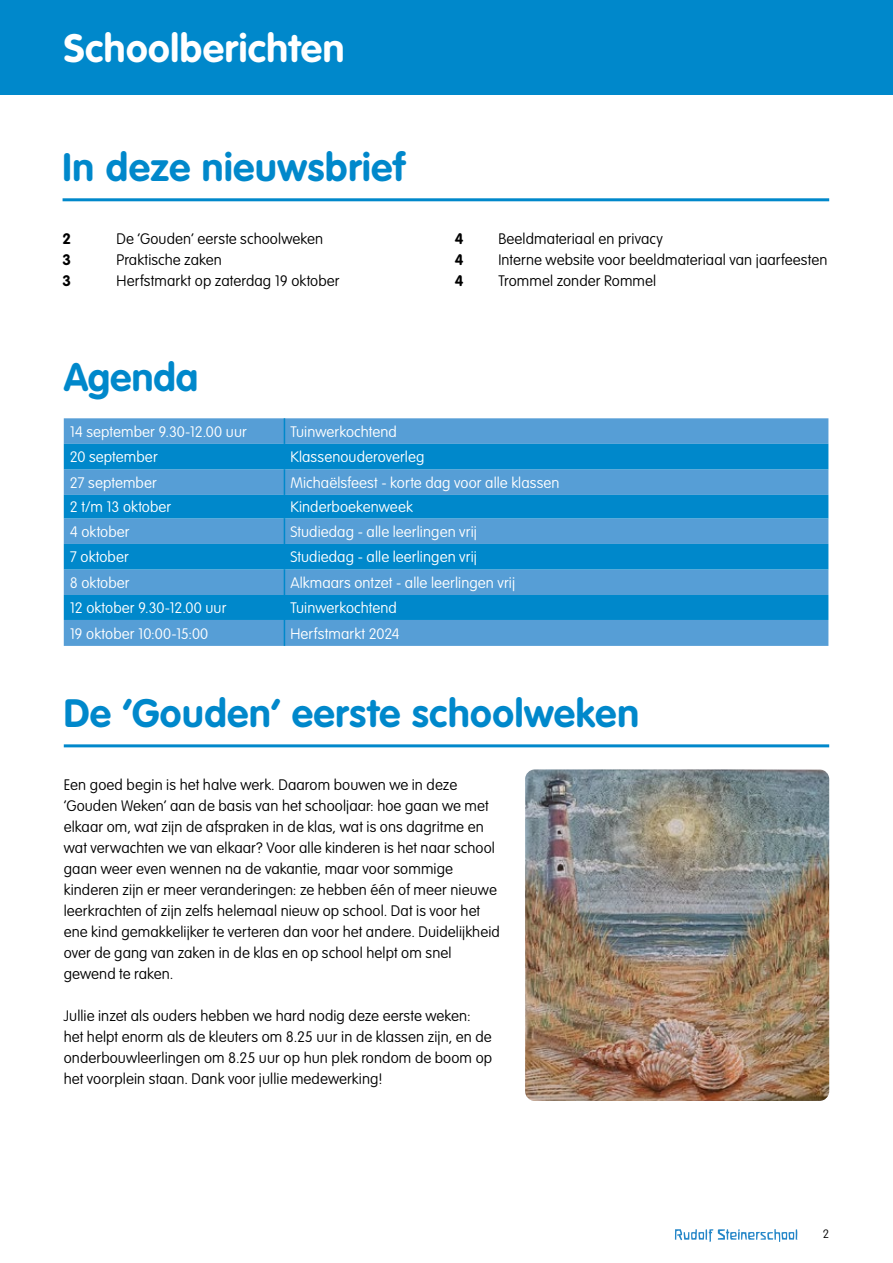
<style>
.page{position:relative;width:893px;height:1263px;background:#fff}
.page>*{position:absolute;margin:0;border:0;box-sizing:border-box;transform-origin:0 0}
.t1{font:700 39px "VAG Rounded Std";letter-spacing:.015em;color:#0088cb}
.t2{font:700 39px "VAG Rounded Std";letter-spacing:.02em;color:#fff}
.t3{font:100 15px/21px "VAG Rounded Std";letter-spacing:.01em;color:#000}
.t4{font:100 15px "VAG Rounded Std";letter-spacing:.01em;color:#fff}
.t5{font:700 15px "VAG Rounded Std";color:#000}
.t6{font:100 12px "VAG Rounded Std";color:#000}
</style>
<div class="page">
<div style="left:0;top:0;width:893px;height:94px;background:#0088cb"></div>
<div style="left:64px;top:418px;width:764px;height:228px;background:#569ed6"></div>
<svg style="left:64px;top:444px;width:764px;height:176px;background:#2692cf"></svg>
<svg style="left:284px;top:418px;width:1px;height:228px"></svg>
<hr style="left:63px;top:198px;width:766px;height:3px;background:#0088cb">
<hr style="left:64px;top:744px;width:765px;height:3px;background:#0088cb">
<img style="left:525px;top:769px;width:304px;height:332px">
<svg style="left:675px;top:1229px;width:122px;height:13px"></svg>
<h1 class="t2" style="left:64px;top:25px;width:282px">Schoolberichten</h1>
<h1 class="t1" style="left:63px;top:145px;width:344px">In deze nieuwsbrief</h1>
<p class="t5" style="left:63px;top:230px;width:10px">2</p>
<p class="t3" style="left:117px;top:229px;width:208px">De ‘Gouden’ eerste schoolweken</p>
<p class="t5" style="left:63px;top:251px;width:10px">3</p>
<p class="t3" style="left:117px;top:250px;width:107px">Praktische zaken</p>
<p class="t5" style="left:63px;top:272px;width:10px">3</p>
<p class="t3" style="left:117px;top:271px;width:225px">Herfstmarkt op zaterdag 19 oktober</p>
<p class="t5" style="left:455px;top:230px;width:10px">4</p>
<p class="t3" style="left:498px;top:229px;width:166px">Beeldmateriaal en privacy</p>
<p class="t5" style="left:455px;top:251px;width:10px">4</p>
<p class="t3" style="left:498px;top:250px;width:331px">Interne website voor beeldmateriaal van jaarfeesten</p>
<p class="t5" style="left:455px;top:272px;width:10px">4</p>
<p class="t3" style="left:498px;top:271px;width:159px">Trommel zonder Rommel</p>
<h1 class="t1" style="left:64px;top:355px;width:136px">Agenda</h1>
<p class="t4" style="left:70px;top:423px;width:179px">14 september 9.30-12.00 uur</p>
<p class="t4" style="left:290px;top:423px;width:108px">Tuinwerkochtend</p>
<p class="t4" style="left:70px;top:448px;width:89px">20 september</p>
<p class="t4" style="left:290px;top:448px;width:135px">Klassenouderoverleg</p>
<p class="t4" style="left:70px;top:474px;width:89px">27 september</p>
<p class="t4" style="left:290px;top:474px;width:271px">Michaëlsfeest - korte dag voor alle klassen</p>
<p class="t4" style="left:70px;top:499px;width:103px">2 t/m 13 oktober</p>
<p class="t4" style="left:290px;top:499px;width:124px">Kinderboekenweek</p>
<p class="t4" style="left:70px;top:523px;width:61px">4 oktober</p>
<p class="t4" style="left:290px;top:523px;width:188px">Studiedag - alle leerlingen vrij</p>
<p class="t4" style="left:70px;top:549px;width:61px">7 oktober</p>
<p class="t4" style="left:290px;top:549px;width:188px">Studiedag - alle leerlingen vrij</p>
<p class="t4" style="left:70px;top:574px;width:61px">8 oktober</p>
<p class="t4" style="left:290px;top:574px;width:226px">Alkmaars ontzet - alle leerlingen vrij</p>
<p class="t4" style="left:70px;top:599px;width:158px">12 oktober 9.30-12.00 uur</p>
<p class="t4" style="left:290px;top:599px;width:108px">Tuinwerkochtend</p>
<p class="t4" style="left:70px;top:625px;width:140px">19 oktober 10:00-15:00</p>
<p class="t4" style="left:290px;top:625px;width:111px">Herfstmarkt 2024</p>
<h1 class="t1" style="left:64px;top:691px;width:577px">De ‘Gouden’ eerste schoolweken</h1>
<p class="t3" style="left:64px;top:775px;width:437px">Een goed begin is het halve werk. Daarom bouwen we in deze ‘Gouden Weken’ aan de basis van het schooljaar: hoe gaan we met elkaar om, wat zijn de afspraken in de klas, wat is ons dagritme en wat verwachten we van elkaar? Voor alle kinderen is het naar school gaan weer even wennen na de vakantie, maar voor sommige kinderen zijn er meer veranderingen: ze hebben één of meer nieuwe leerkrachten of zijn zelfs helemaal nieuw op school. Dat is voor het ene kind gemakkelijker te verteren dan voor het andere. Duidelijkheid over de gang van zaken in de klas en op school helpt om snel gewend te raken.</p>
<p class="t3" style="left:64px;top:1006px;width:430px">Jullie inzet als ouders hebben we hard nodig deze eerste weken: het helpt enorm als de kleuters om 8.25 uur in de klassen zijn, en de onderbouwleerlingen om 8.25 uur op hun plek rondom de boom op het voorplein staan. Dank voor jullie medewerking!</p>
<p class="t6" style="left:823px;top:1227px;width:8px">2</p>
</div>
